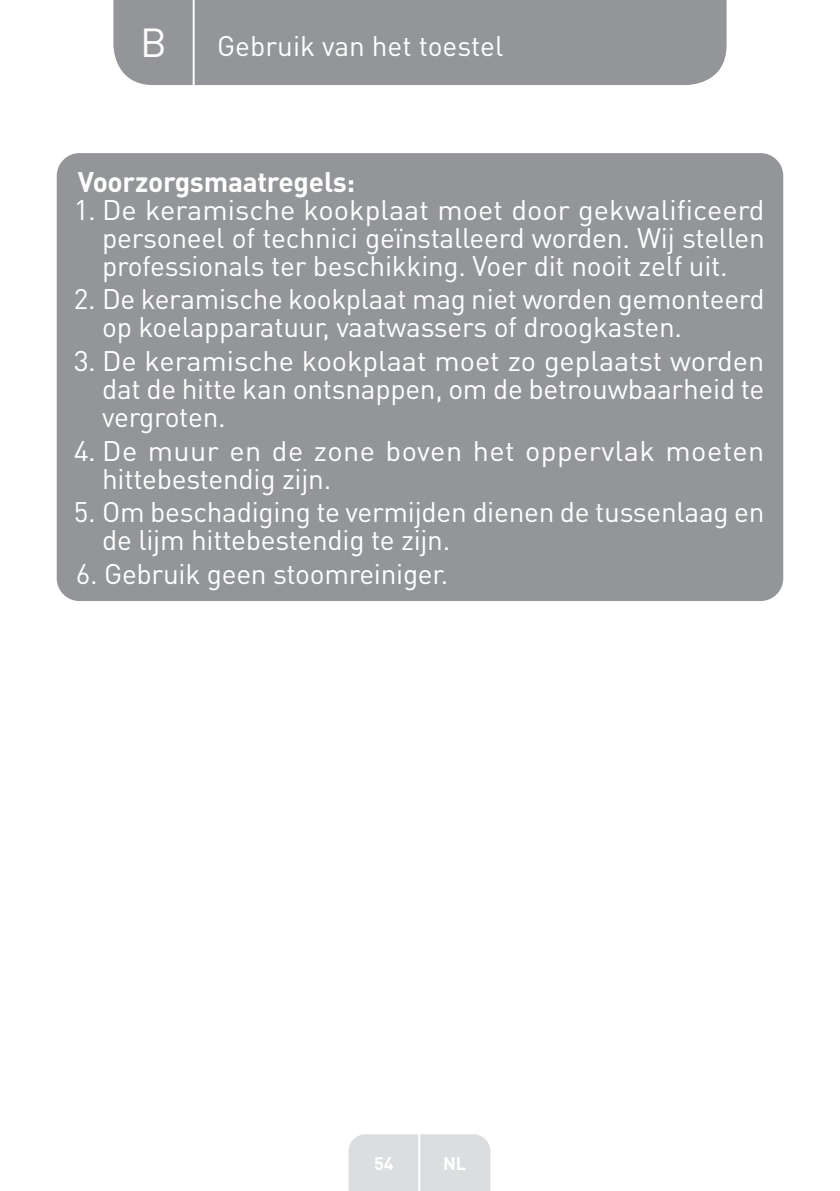
<style>
.page{position:relative;width:840px;height:1191px;background:#fff}
.page>*{position:absolute;margin:0;border:0;box-sizing:border-box;transform-origin:0 0}
.t1{font:40px "DIN Pro";color:#fff}
.t2{font:28px/28px "DIN Pro";letter-spacing:-.01em;color:#fff;text-align:justify}
.t3{font:28px/28px "DIN Pro";letter-spacing:.015em;color:#fff}
.t4{font:700 28px "DIN Pro";letter-spacing:-.01em;color:#fff}
.t5{font:700 18px "DIN Pro";color:#fff}
</style>
<div class="page">
<div style="left:113px;top:0;width:613px;height:85px;background:#939598"></div>
<div style="left:348px;top:1134px;width:142px;height:57px;background:#dcdddf"></div>
<hr style="left:418px;top:1111px;width:2px;height:80px;background:#fff">
<hr style="left:192px;top:0;width:2px;height:88px;background:#fff">
<div style="left:57px;top:153px;width:725px;height:448px;background:#939598;border-radius:23px"></div>
<h1 class="t1" style="left:140px;top:15px;width:28px">B</h1>
<p class="t2" style="left:217px;top:31px;width:287px">Gebruik van het toestel</p>
<p class="t4" style="left:78px;top:162px;width:279px">Voorzorgsmaatregels:</p>
<p class="t2" style="left:102px;top:194px;width:664px;text-indent:-28px">1. De keramische kookplaat moet door gekwalificeerd personeel of technici geïnstalleerd worden. Wij stellen professionals ter beschikking. Voer dit nooit zelf uit.</p>
<p class="t2" style="left:102px;top:284px;width:663px;text-indent:-28px">2. De keramische kookplaat mag niet worden gemonteerd op koelapparatuur, vaatwassers of droogkasten.</p>
<p class="t2" style="left:102px;top:346px;width:663px;text-indent:-28px">3. De keramische kookplaat moet zo geplaatst worden dat de hitte kan ontsnappen, om de betrouwbaarheid te vergroten.</p>
<p class="t3" style="left:102px;top:435px;width:663px;text-indent:-28px">4. De muur en de zone boven het oppervlak moeten hittebestendig zijn.</p>
<p class="t2" style="left:102px;top:497px;width:663px;text-indent:-28px">5. Om beschadiging te vermijden dienen de tussenlaag en de lijm hittebestendig te zijn.</p>
<p class="t2" style="left:76px;top:559px;width:374px">6. Gebruik geen stoomreiniger.</p>
<p class="t5" style="left:374px;top:1150px;width:21px">54</p>
<p class="t5" style="left:443px;top:1150px;width:25px">NL</p>
</div>
